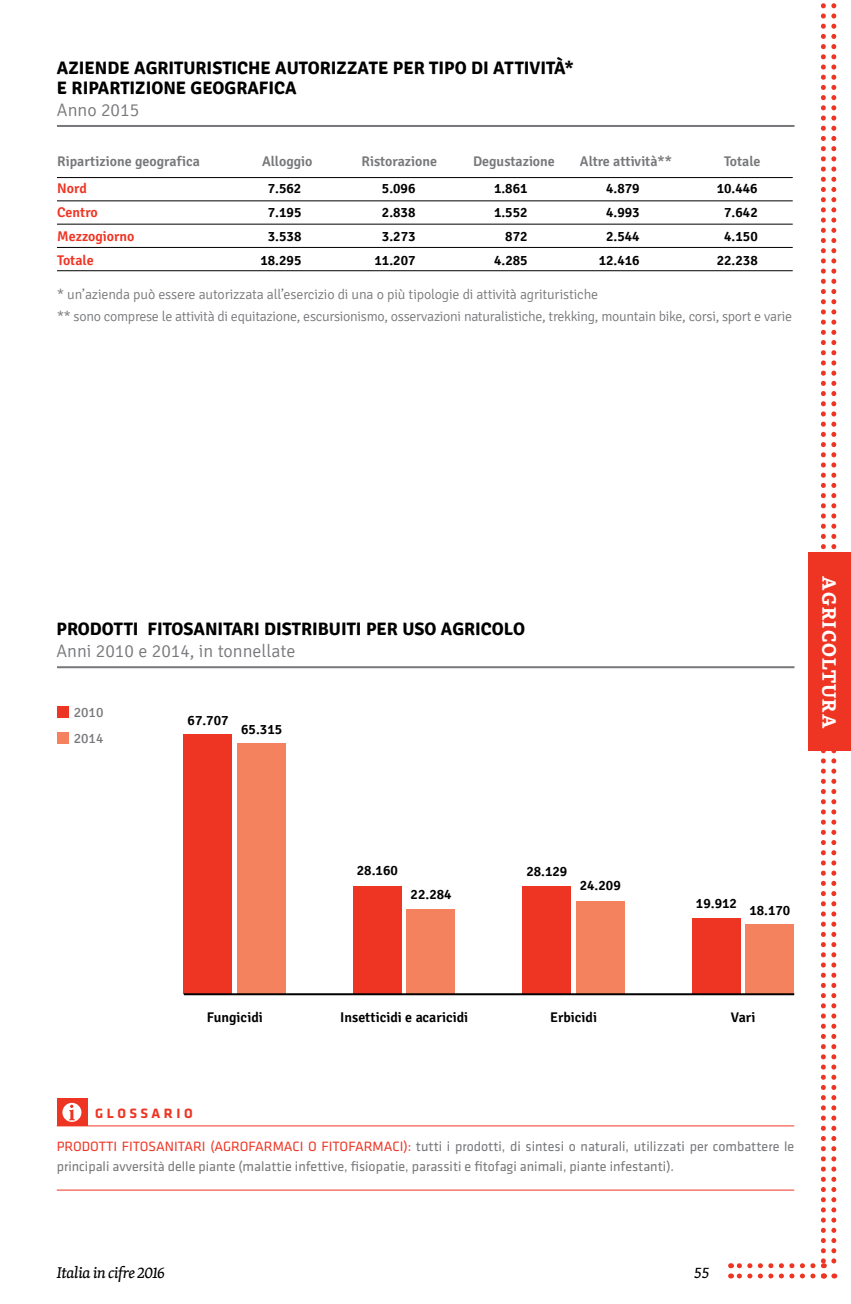
<style>
.page{position:relative;width:851px;height:1304px;background:#fff}
.page>*{position:absolute;margin:0;border:0;box-sizing:border-box;transform-origin:0 0}
.t1{font:700 20px "Skolar PE";letter-spacing:.06em;color:#fff}
.t2{font:700 18px/20px "Signika";color:#000}
.t3{font:300 18px "Signika";color:#77787b}
.t4{font:italic 16px "Skolar PE";letter-spacing:-.025em;color:#000}
.t5{font:14px/20px "Klavika";color:#77787b}
.t6{font:300 14px/22px "Signika";letter-spacing:-.02em;color:#77787b}
.t7{font:600 14px "Signika";color:#000}
.t8{font:600 14px "Signika";color:#77787b}
.t9{font:600 14px "Signika";color:#ee3524}
.t10{font:700 14px "Klavika";letter-spacing:.25em;color:#ee3524}
.t11{font:14px/26.4px "Signika";color:#77787b}
.s1{color:#ee3524}
</style>
<div class="page">
<div style="left:808px;top:553px;width:42px;height:198px;background:#ee3524"></div>
<svg style="left:831px;top:3px;width:5px;height:1275px"></svg>
<svg style="left:820px;top:3px;width:5px;height:1275px"></svg>
<svg style="left:730px;top:1263px;width:82px;height:15px"></svg>
<hr style="left:57px;top:666px;width:737px;height:2px;background:#77787b">
<div style="left:57px;top:706px;width:11px;height:11px;background:#ee3524"></div>
<div style="left:57px;top:733px;width:11px;height:11px;background:#f5825e"></div>
<div style="left:237px;top:744px;width:48px;height:250px;background:#f5825e"></div>
<div style="left:184px;top:735px;width:48px;height:259px;background:#ee3524"></div>
<div style="left:406px;top:909px;width:48px;height:85px;background:#f5825e"></div>
<div style="left:353px;top:886px;width:48px;height:108px;background:#ee3524"></div>
<div style="left:576px;top:901px;width:48px;height:93px;background:#f5825e"></div>
<div style="left:522px;top:886px;width:48px;height:108px;background:#ee3524"></div>
<div style="left:692px;top:918px;width:48px;height:76px;background:#ee3524"></div>
<div style="left:745px;top:924px;width:48px;height:70px;background:#f5825e"></div>
<hr style="left:184px;top:993px;width:610px;height:2px;background:#000">
<hr style="left:57px;top:1125px;width:737px;height:1px;background:#ee3524">
<div style="left:57px;top:1098px;width:30px;height:28px;background:#ee3524"></div>
<div style="left:62px;top:1103px;width:19px;height:19px;background:#fff;border-radius:50%"></div>
<svg style="left:69px;top:1105px;width:6px;height:15px"></svg>
<hr style="left:57px;top:1190px;width:737px;height:1px;background:#ee3524">
<hr style="left:57px;top:125px;width:737px;height:2px;background:#77787b">
<hr style="left:57px;top:177px;width:735px;height:1px;background:#000">
<hr style="left:57px;top:200px;width:735px;height:1px;background:#000">
<hr style="left:57px;top:224px;width:735px;height:1px;background:#000">
<hr style="left:57px;top:247px;width:735px;height:1px;background:#000">
<hr style="left:57px;top:270px;width:735px;height:1px;background:#000">
<p class="t2" style="left:57px;top:58px;width:518px">AZIENDE AGRITURISTICHE AUTORIZZATE PER TIPO DI ATTIVITÀ*<br>E RIPARTIZIONE GEOGRAFICA</p>
<p class="t3" style="left:57px;top:99px;width:84px">Anno 2015</p>
<p class="t8" style="left:57px;top:153px;width:144px">Ripartizione geografica</p>
<p class="t8" style="left:262px;top:153px;width:52px">alloggio</p>
<p class="t8" style="left:361px;top:153px;width:77px">Ristorazione</p>
<p class="t8" style="left:473px;top:153px;width:83px">Degustazione</p>
<p class="t8" style="left:580px;top:153px;width:93px">altre attività**</p>
<p class="t8" style="left:724px;top:153px;width:38px">totale</p>
<p class="t9" style="left:57px;top:180px;width:31px">Nord</p>
<p class="t7" style="left:268px;top:180px;width:35px">7.562</p>
<p class="t7" style="left:382px;top:180px;width:35px">5.096</p>
<p class="t7" style="left:494px;top:180px;width:35px">1.861</p>
<p class="t7" style="left:606px;top:180px;width:35px">4.879</p>
<p class="t7" style="left:716px;top:180px;width:42px">10.446</p>
<p class="t9" style="left:57px;top:204px;width:42px">Centro</p>
<p class="t7" style="left:268px;top:204px;width:35px">7.195</p>
<p class="t7" style="left:382px;top:204px;width:35px">2.838</p>
<p class="t7" style="left:494px;top:204px;width:35px">1.552</p>
<p class="t7" style="left:606px;top:204px;width:35px">4.993</p>
<p class="t7" style="left:724px;top:204px;width:35px">7.642</p>
<p class="t9" style="left:57px;top:228px;width:79px">Mezzogiorno</p>
<p class="t7" style="left:268px;top:228px;width:35px">3.538</p>
<p class="t7" style="left:382px;top:228px;width:35px">3.273</p>
<p class="t7" style="left:505px;top:228px;width:24px">872</p>
<p class="t7" style="left:606px;top:228px;width:35px">2.544</p>
<p class="t7" style="left:724px;top:228px;width:35px">4.150</p>
<p class="t9" style="left:57px;top:252px;width:38px">totale</p>
<p class="t7" style="left:260px;top:252px;width:42px">18.295</p>
<p class="t7" style="left:374px;top:252px;width:42px">11.207</p>
<p class="t7" style="left:494px;top:252px;width:35px">4.285</p>
<p class="t7" style="left:598px;top:252px;width:42px">12.416</p>
<p class="t7" style="left:716px;top:252px;width:42px">22.238</p>
<p class="t6" style="left:57px;top:283px;width:736px">* un’azienda può essere autorizzata all’esercizio di una o più tipologie di attività agrituristiche<br>** sono comprese le attività di equitazione, escursionismo, osservazioni naturalistiche, trekking, mountain bike, corsi, sport e varie</p>
<p class="t2" style="left:56px;top:619px;width:470px">PRODOTTI FITOSANITARI DISTRIBUITI PER USO AGRICOLO</p>
<p class="t3" style="left:56px;top:640px;width:240px">Anni 2010 e 2014, in tonnellate</p>
<p class="t11" style="left:74px;top:699px;width:31px">2010<br>2014</p>
<p class="t7" style="left:187px;top:712px;width:42px">67.707</p>
<p class="t7" style="left:241px;top:720px;width:42px">65.315</p>
<h1 class="t1" style="left:845px;top:576px;width:154px;rotate:90deg">AGRICOLTURA</h1>
<p class="t7" style="left:207px;top:1009px;width:57px">Fungicidi</p>
<p class="t10" style="left:95px;top:1103px;width:99px">GLOSSARIO</p>
<p class="t7" style="left:357px;top:862px;width:42px">28.160</p>
<p class="t7" style="left:410px;top:885px;width:42px">22.284</p>
<p class="t7" style="left:340px;top:1009px;width:129px">Insetticidi e acaricidi</p>
<p class="t7" style="left:526px;top:863px;width:42px">28.129</p>
<p class="t7" style="left:579px;top:877px;width:42px">24.209</p>
<p class="t7" style="left:695px;top:894px;width:42px">19.912</p>
<p class="t7" style="left:749px;top:902px;width:42px">18.170</p>
<p class="t7" style="left:550px;top:1009px;width:48px">Erbicidi</p>
<p class="t7" style="left:730px;top:1009px;width:26px">Vari</p>
<p class="t5" style="left:57px;top:1136px;width:739px"><span class="s1">PRODOTTI FITOSANITARI (AGROFARMACI O FITOFARMACI):</span> tutti i prodotti, di sintesi o naturali, utilizzati per combattere le principali avversità delle piante (malattie infettive, fisiopatie, parassiti e fitofagi animali, piante infestanti).</p>
<p class="t4" style="left:57px;top:1260px;width:110px">Italia in cifre 2016</p>
<p class="t4" style="left:694px;top:1260px;width:16px">55</p>
</div>
